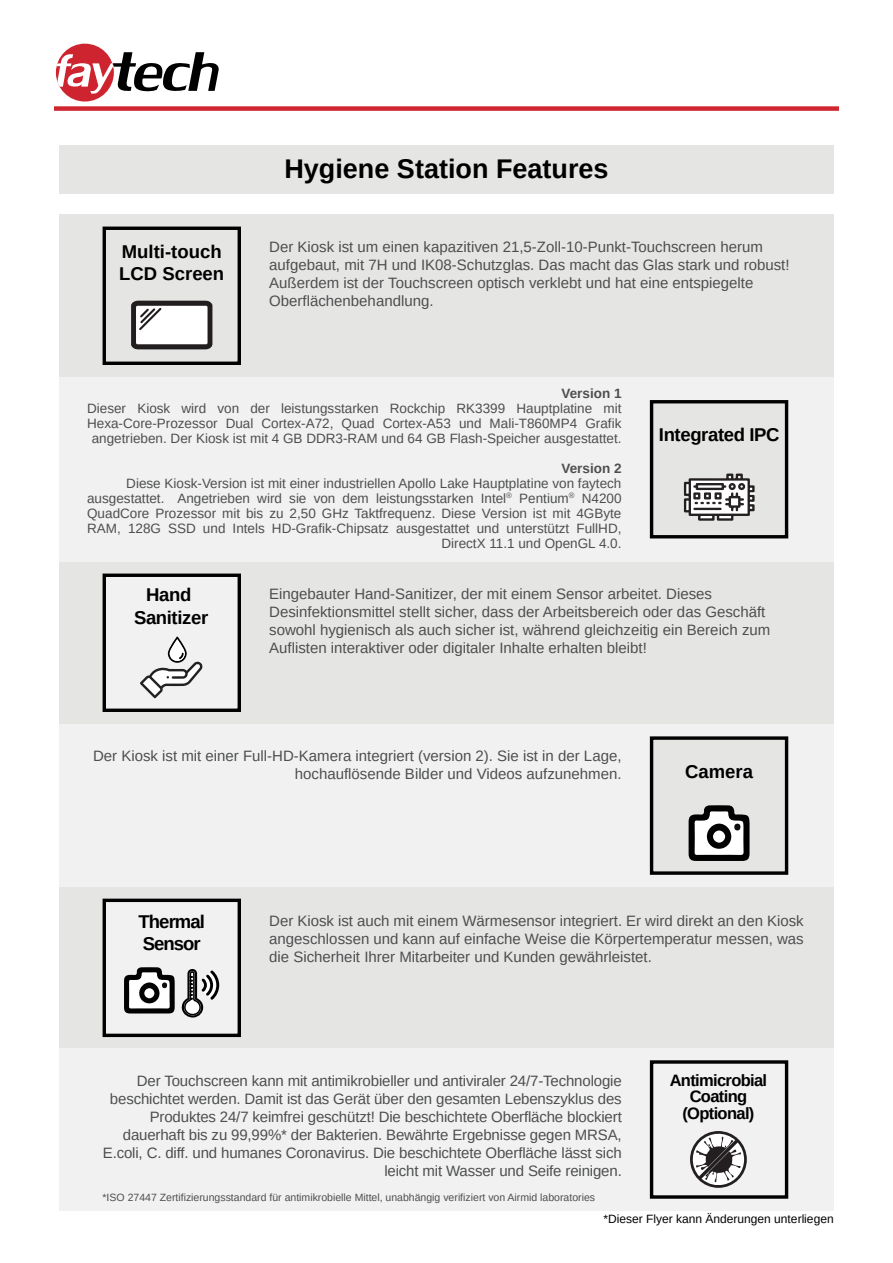
<style>
.page{position:relative;width:893px;height:1263px;background:#fff}
.page>*{position:absolute;margin:0;border:0;box-sizing:border-box;transform-origin:0 0}
.t1{font:700 27px "Arimo";color:#000}
.t2{font:700 18.45px/22.2px "Arimo";letter-spacing:-.02em;color:#000;text-align:center}
.t3{font:700 18.45px/22.2px "Arimo";color:#000}
.t4{font:700 18.45px/22.2px "Arimo";letter-spacing:-.05em;color:#000}
.t5{font:700 16.5px/16.5px "Arimo";letter-spacing:-.04em;color:#000;text-align:center}
.t6{font:15px/18px "Arimo";color:#4d4e4e}
.t7{font:13.5px/15px "Arimo";color:#4d4e4e;text-align:center}
.t8{font:700 13.5px "Arimo";color:#4d4e4e}
.t9{font:12px "Arimo";color:#000}
.t10{font:10.5px "Arimo";color:#4d4e4e}
</style>
<div class="page">
<div style="left:59px;top:215px;width:775px;height:162px;background:#e5e5e4"></div>
<div style="left:59px;top:562px;width:775px;height:162px;background:#e5e5e4"></div>
<div style="left:54px;top:106px;width:785px;height:5px;background:#cf262f"></div>
<div style="left:56px;top:44px;width:58px;height:58px;background:#ce2430;border-radius:50%"></div>
<svg style="left:57px;top:52px;width:162px;height:42px"></svg>
<div style="left:59px;top:886px;width:775px;height:162px;background:#e5e5e4"></div>
<div style="left:103px;top:227px;width:138px;height:138px;background:#e5e5e4;border:3px solid #000"></div>
<svg style="left:131px;top:301px;width:81px;height:48px;background:#b8b7b7"></svg>
<div style="left:59px;top:145px;width:775px;height:49px;background:#e5e5e4"></div>
<div style="left:59px;top:724px;width:775px;height:162px;background:#f1f1f1"></div>
<div style="left:650px;top:736px;width:138px;height:139px;background:#e5e5e4;border:3px solid #000"></div>
<svg style="left:689px;top:805px;width:60px;height:56px;background:#919190"></svg>
<div style="left:707px;top:823px;width:24px;height:26px;background:#030202;border-radius:50%"></div>
<div style="left:734px;top:823px;width:6px;height:7px;background:#0e0e0e;border-radius:50%"></div>
<div style="left:713px;top:830px;width:12px;height:13px;background:#fff;border-radius:50%"></div>
<div style="left:59px;top:377px;width:775px;height:185px;background:#f1f1f1"></div>
<div style="left:103px;top:573px;width:138px;height:139px;background:#f1f1f1;border:3px solid #000"></div>
<svg style="left:140px;top:637px;width:62px;height:61px"></svg>
<div style="left:103px;top:899px;width:138px;height:138px;background:#f1f1f1;border:3px solid #000"></div>
<svg style="left:124px;top:967px;width:51px;height:46px"></svg>
<div style="left:144px;top:988px;width:10px;height:10px;background:#fff;border-radius:50%"></div>
<svg style="left:181px;top:969px;width:38px;height:49px"></svg>
<div style="left:650px;top:400px;width:138px;height:138px;background:#e5e5e4;border:3px solid #000"></div>
<svg style="left:684px;top:473px;width:71px;height:48px"></svg>
<div style="left:59px;top:1048px;width:775px;height:162px;background:#f1f1f1"></div>
<div style="left:650px;top:1060px;width:138px;height:139px;background:#f1f1f1;border:3px solid #000"></div>
<svg style="left:690px;top:1131px;width:57px;height:57px"></svg>
<svg style="left:690px;top:1131px;width:54px;height:55px"></svg>
<h1 class="t1" style="left:284px;top:150px;width:326px">Hygiene Station Features</h1>
<p class="t3" style="left:119px;top:241px;width:106px">Multi-touch<br>LCD Screen</p>
<p class="t6" style="left:269px;top:238px;width:522px">Der Kiosk ist um einen kapazitiven 21,5-Zoll-10-Punkt-Touchscreen herum aufgebaut, mit 7H und IK08-Schutzglas. Das macht das Glas stark und robust!<br>Außerdem ist der Touchscreen optisch verklebt und hat eine entspiegelte Oberflächenbehandlung.</p>
<p class="t8" style="left:561px;top:384px;width:62px">Version 1</p>
<p class="t7" style="left:87px;top:401px;width:536px">Dieser Kiosk wird von der leistungsstarken Rockchip RK3399 Hauptplatine mit<br>Hexa-Core-Prozessor Dual Cortex-A72, Quad Cortex-A53 und Mali-T860MP4 Grafik angetrieben. Der Kiosk ist mit 4 GB DDR3-RAM und 64 GB Flash-Speicher ausgestattet.</p>
<p class="t8" style="left:561px;top:459px;width:62px">Version 2</p>
<p class="t7" style="left:87px;top:476px;width:536px;text-align:right">Diese Kiosk-Version ist mit einer industriellen Apollo Lake Hauptplatine von faytech ausgestattet. Angetrieben wird sie von dem leistungsstarken Intel<sup>®</sup> Pentium<sup>®</sup> N4200<br>QuadCore Prozessor mit bis zu 2,50 GHz Taktfrequenz. Diese Version ist mit 4GByte RAM, 128G SSD und Intels HD-Grafik-Chipsatz ausgestattet und unterstützt FullHD, DirectX 11.1 und OpenGL 4.0.</p>
<p class="t2" style="left:134px;top:584px;width:76px">Hand<br>Sanitizer</p>
<p class="t2" style="left:659px;top:424px;width:122px">Integrated IPC</p>
<p class="t6" style="left:269px;top:585px;width:503px">Eingebauter Hand-Sanitizer, der mit einem Sensor arbeitet. Dieses Desinfektionsmittel stellt sicher, dass der Arbeitsbereich oder das Geschäft sowohl hygienisch als auch sicher ist, während gleichzeitig ein Bereich zum Auflisten interaktiver oder digitaler Inhalte erhalten bleibt!</p>
<p class="t6" style="left:93px;top:747px;width:530px;text-align:right">Der Kiosk ist mit einer Full-HD-Kamera integriert (version 2). Sie ist in der Lage, hochauflösende Bilder und Videos aufzunehmen.</p>
<p class="t2" style="left:685px;top:761px;width:69px">Camera</p>
<p class="t4" style="left:139px;top:911px;width:68px">Thermal<br>Sensor</p>
<p class="t6" style="left:269px;top:912px;width:536px;text-align:justify">Der Kiosk ist auch mit einem Wärmesensor integriert. Er wird direkt an den Kiosk angeschlossen und kann auf einfache Weise die Körpertemperatur messen, was die Sicherheit Ihrer Mitarbeiter und Kunden gewährleistet.</p>
<p class="t6" style="left:103px;top:1071px;width:520px;text-align:right">Der Touchscreen kann mit antimikrobieller und antiviraler 24/7-Technologie beschichtet werden. Damit ist das Gerät über den gesamten Lebenszyklus des Produktes 24/7 keimfrei geschützt! Die beschichtete Oberfläche blockiert dauerhaft bis zu 99,99%* der Bakterien. Bewährte Ergebnisse gegen MRSA, E.coli, C. diff. und humanes Coronavirus. Die beschichtete Oberfläche lässt sich leicht mit Wasser und Seife reinigen.</p>
<p class="t5" style="left:670px;top:1072px;width:99px">Antimicrobial<br>Coating (Optional)</p>
<p class="t10" style="left:103px;top:1190px;width:494px">*ISO 27447 Zertifizierungsstandard für antimikrobielle Mittel, unabhängig verifiziert von Airmid laboratories</p>
<p class="t9" style="left:604px;top:1211px;width:232px">*Dieser Flyer kann Änderungen unterliegen</p>
</div>
